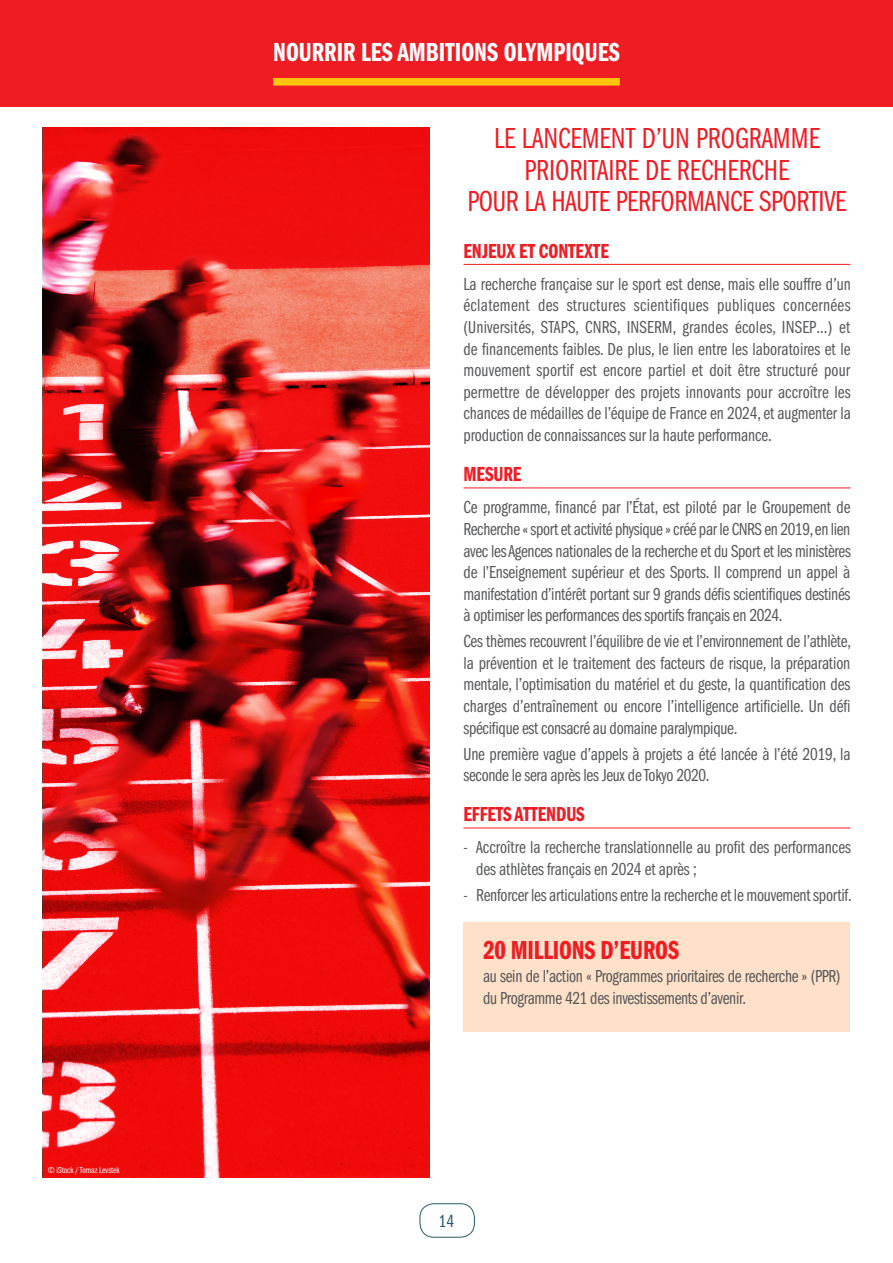
<style>
.page{position:relative;width:893px;height:1263px;background:#fff}
.page>*{position:absolute;margin:0;border:0;box-sizing:border-box;transform-origin:0 0}
.t1{font:30px/31.5px "ITC Franklin Gothic Std Bk Cp";color:#ee1d23;text-align:center}
.t2{font:27px "ITC Franklin Gothic Std Dm Cp";color:#fff}
.t3{font:27px "ITC Franklin Gothic Std Dm Cp";letter-spacing:-.005em;color:#ee1d23}
.t4{font:21px "ITC Franklin Gothic Std Dm Cp";letter-spacing:-.005em;color:#ee1d23}
.t5{font:18px/21.6px "ITC Franklin Gothic Std Bk Cp";letter-spacing:-.01em;color:#57585a;text-align:justify}
.t6{font:18px "ITC Franklin Gothic Std Bk Cp";color:#255a6e}
.t7{font:9px "ITC Franklin Gothic Std Bk Cp";letter-spacing:-.005em;color:#fff}
</style>
<div class="page">
<div style="left:0;top:0;width:893px;height:106px;background:#ee1d23"></div>
<div style="left:273px;top:78px;width:347px;height:8px;background:#fec50d"></div>
<hr style="left:463px;top:264px;width:387px;height:1px;background:#ee1d23">
<hr style="left:463px;top:487px;width:387px;height:1px;background:#ee1d23">
<hr style="left:463px;top:828px;width:387px;height:1px;background:#ee1d23">
<div style="left:463px;top:923px;width:387px;height:109px;background:#fee1c8"></div>
<img style="left:43px;top:128px;width:386px;height:1050px">
<div style="left:420px;top:1203px;width:55px;height:34px;border:1px solid #255a6e;border-radius:14px"></div>
<p class="t7" style="left:48px;top:1165px;width:74px">© iStock / Tomaz Levstek</p>
<h2 class="t2" style="left:273px;top:37px;width:348px">NOURRIR LES AMBITIONS OLYMPIQUES</h2>
<h1 class="t1" style="left:467px;top:123px;width:381px">LE LANCEMENT D’UN PROGRAMME<br>PRIORITAIRE DE RECHERCHE<br>POUR LA HAUTE PERFORMANCE SPORTIVE</h1>
<p class="t4" style="left:463px;top:239px;width:147px">ENJEUX ET CONTEXTE</p>
<p class="t5" style="left:463px;top:273px;width:389px">La recherche française sur le sport est dense, mais elle souffre d’un éclatement des structures scientifiques publiques concernées (Universités, STAPS, CNRS, INSERM, grandes écoles, INSEP…) et de financements faibles. De plus, le lien entre les laboratoires et le mouvement sportif est encore partiel et doit être structuré pour permettre de développer des projets innovants pour accroître les chances de médailles de l’équipe de France en 2024, et augmenter la production de connaissances sur la haute performance.</p>
<p class="t4" style="left:463px;top:463px;width:60px">MESURE</p>
<p class="t5" style="left:463px;top:497px;width:389px">Ce programme, financé par l’État, est piloté par le Groupement de Recherche « sport et activité physique » créé par le CNRS en 2019, en lien avec les Agences nationales de la recherche et du Sport et les ministères de l’Enseignement supérieur et des Sports. Il comprend un appel à manifestation d’intérêt portant sur 9 grands défis scientifiques destinés à optimiser les performances des sportifs français en 2024.</p>
<p class="t5" style="left:463px;top:631px;width:389px">Ces thèmes recouvrent l’équilibre de vie et l’environnement de l’athlète, la prévention et le traitement des facteurs de risque, la préparation mentale, l’optimisation du matériel et du geste, la quantification des charges d’entraînement ou encore l’intelligence artificielle. Un défi spécifique est consacré au domaine paralympique.</p>
<p class="t5" style="left:463px;top:743px;width:388px">Une première vague d’appels à projets a été lancée à l’été 2019, la seconde le sera après les Jeux de Tokyo 2020.</p>
<p class="t4" style="left:463px;top:803px;width:123px">EFFETS ATTENDUS</p>
<p class="t5" style="left:476px;top:837px;width:376px;text-indent:-13px">- Accroître la recherche translationnelle au profit des performances des athlètes français en 2024 et après ;</p>
<p class="t5" style="left:463px;top:884px;width:390px">- Renforcer les articulations entre la recherche et le mouvement sportif.</p>
<h2 class="t3" style="left:483px;top:935px;width:197px">20 MILLIONS D’EUROS</h2>
<p class="t5" style="left:483px;top:966px;width:359px">au sein de l’action « Programmes prioritaires de recherche » (PPR) du Programme 421 des investissements d’avenir.</p>
<p class="t6" style="left:439px;top:1211px;width:17px">14</p>
</div>
